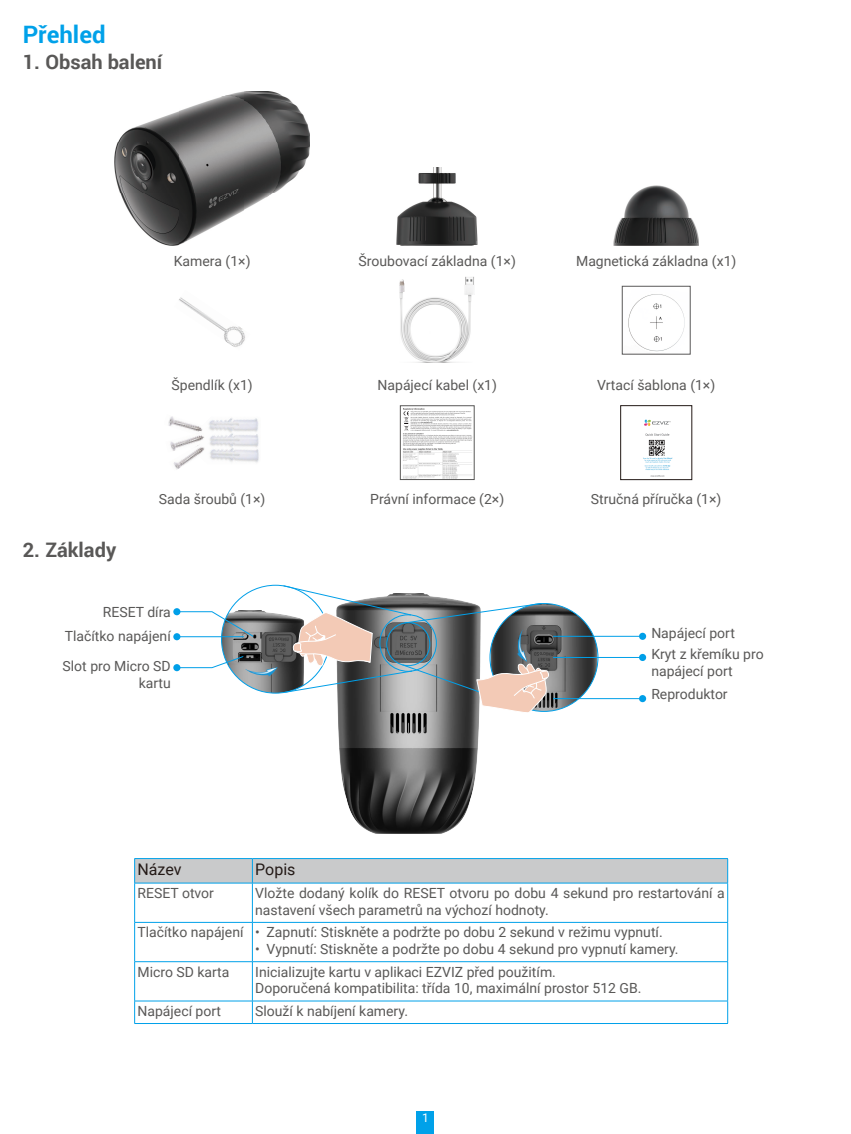
<style>
.page{position:relative;width:851px;height:1134px;background:#fff}
.page>*{position:absolute;margin:0;border:0;box-sizing:border-box;transform-origin:0 0}
.t1{font:700 24px "Roboto";color:#00a1e9}
.t2{font:700 20px "Roboto";color:#595857}
.t3{font:16px "Roboto";color:#231916}
.t4{font:14px/16.8px "Roboto";color:#595857}
.t5{font:12px "Roboto";color:#fff}
</style>
<div class="page">
<div style="left:417px;top:1111px;width:17px;height:23px;background:#00a1e9"></div>
<img style="left:115px;top:91px;width:194px;height:154px">
<img style="left:397px;top:168px;width:80px;height:77px">
<img style="left:613px;top:186px;width:85px;height:59px">
<img style="left:179px;top:297px;width:66px;height:50px">
<img style="left:399px;top:276px;width:75px;height:86px">
<img style="left:628px;top:294px;width:57px;height:58px">
<div style="left:622px;top:286px;width:68px;height:68px;border:1px solid #595858"></div>
<img style="left:209px;top:418px;width:50px;height:45px">
<img style="left:173px;top:452px;width:29px;height:17px">
<img style="left:168px;top:416px;width:35px;height:16px">
<img style="left:170px;top:435px;width:35px;height:17px">
<img style="left:403px;top:408px;width:69px;height:70px">
<div style="left:400px;top:406px;width:74px;height:74px;border:1px solid #595857"></div>
<img style="left:643px;top:419px;width:30px;height:58px">
<div style="left:620px;top:405px;width:72px;height:75px;border:1px solid #231916"></div>
<img style="left:337px;top:713px;width:143px;height:120px">
<img style="left:490px;top:603px;width:107px;height:108px;border-radius:52px">
<div style="left:173px;top:664px;width:7px;height:7px;background:#009fe8;border-radius:50%"></div>
<div style="left:173px;top:608px;width:7px;height:7px;background:#009fe8;border-radius:50%"></div>
<div style="left:173px;top:633px;width:7px;height:7px;background:#009fe8;border-radius:50%"></div>
<div style="left:639px;top:633px;width:7px;height:7px;background:#009fe8;border-radius:50%"></div>
<hr style="left:553px;top:636px;width:86px;height:1px;background:#009fe8">
<div style="left:639px;top:654px;width:7px;height:7px;background:#009fe8;border-radius:50%"></div>
<hr style="left:553px;top:657px;width:89px;height:1px;background:#009fe8">
<div style="left:639px;top:695px;width:7px;height:7px;background:#009fe8;border-radius:50%"></div>
<hr style="left:553px;top:698px;width:87px;height:1px;background:#009fe8">
<svg style="left:177px;top:585px;width:372px;height:128px"></svg>
<svg style="left:134px;top:858px;width:594px;height:25px;background:#bcc7cc"></svg>
<hr style="left:134px;top:883px;width:118px;height:1px;background:#00a1e9">
<hr style="left:134px;top:883px;width:1px;height:39px;background:#00a1e9">
<hr style="left:252px;top:883px;width:475px;height:1px;background:#00a1e9">
<hr style="left:252px;top:883px;width:1px;height:39px;background:#00a1e9">
<hr style="left:727px;top:883px;width:1px;height:39px;background:#00a1e9">
<hr style="left:134px;top:923px;width:1px;height:38px;background:#00a1e9">
<hr style="left:252px;top:923px;width:1px;height:38px;background:#00a1e9">
<hr style="left:727px;top:923px;width:1px;height:38px;background:#00a1e9">
<hr style="left:134px;top:962px;width:1px;height:39px;background:#00a1e9">
<hr style="left:252px;top:962px;width:1px;height:39px;background:#00a1e9">
<hr style="left:727px;top:962px;width:1px;height:39px;background:#00a1e9">
<hr style="left:134px;top:1001px;width:118px;height:1px;background:#00a1e9">
<svg style="left:134px;top:1001px;width:1px;height:22px"></svg>
<hr style="left:252px;top:1001px;width:475px;height:1px;background:#00a1e9">
<svg style="left:252px;top:1001px;width:1px;height:22px"></svg>
<svg style="left:727px;top:1001px;width:1px;height:22px"></svg>
<hr style="left:134px;top:1023px;width:118px;height:1px;background:#00a1e9">
<hr style="left:252px;top:1023px;width:475px;height:1px;background:#00a1e9">
<hr style="left:134px;top:922px;width:118px;height:1px;background:#00a1e9">
<hr style="left:134px;top:961px;width:118px;height:1px;background:#00a1e9">
<hr style="left:252px;top:922px;width:475px;height:1px;background:#00a1e9">
<hr style="left:252px;top:961px;width:475px;height:1px;background:#00a1e9">
<h1 class="t1" style="left:23px;top:18px;width:84px">Přehled</h1>
<h2 class="t2" style="left:23px;top:47px;width:141px">1. Obsah balení</h2>
<p class="t4" style="left:174px;top:252px;width:78px">Kamera (1×)</p>
<p class="t4" style="left:358px;top:252px;width:159px">Šroubovací základna (1×)</p>
<p class="t4" style="left:576px;top:252px;width:162px">Magnetická základna (x1)</p>
<p class="t4" style="left:172px;top:376px;width:83px">Špendlík (x1)</p>
<p class="t4" style="left:377px;top:376px;width:121px">Napájecí kabel (x1)</p>
<p class="t4" style="left:597px;top:376px;width:120px">Vrtací šablona (1×)</p>
<h2 class="t2" style="left:23px;top:536px;width:95px">2. Základy</h2>
<p class="t4" style="left:159px;top:490px;width:108px">Sada šroubů (1×)</p>
<p class="t4" style="left:370px;top:490px;width:136px">Právní informace (2×)</p>
<p class="t4" style="left:591px;top:490px;width:132px">Stručná příručka (1×)</p>
<p class="t4" style="left:103px;top:603px;width:69px">RESET díra</p>
<p class="t4" style="left:65px;top:627px;width:108px">Tlačítko napájení</p>
<p class="t4" style="left:63px;top:657px;width:110px;text-align:right">Slot pro Micro SD kartu</p>
<p class="t4" style="left:651px;top:622px;width:114px;line-height:21px">Napájecí port<br>Kryt z křemíku pro</p>
<p class="t4" style="left:651px;top:659px;width:83px;line-height:23.2px">napájecí port<br>Reproduktor</p>
<p class="t3" style="left:137px;top:858px;width:46px">Název</p>
<p class="t3" style="left:255px;top:858px;width:42px">Popis</p>
<p class="t4" style="left:137px;top:884px;width:78px">RESET otvor</p>
<p class="t4" style="left:255px;top:884px;width:471px">Vložte dodaný kolík do RESET otvoru po dobu 4 sekund pro restartování a nastavení všech parametrů na výchozí hodnoty.</p>
<p class="t4" style="left:137px;top:923px;width:526px">Tlačítko napájení • Zapnutí: Stiskněte a podržte po dobu 2 sekund v režimu vypnutí.</p>
<p class="t4" style="left:255px;top:940px;width:425px">• Vypnutí: Stiskněte a podržte po dobu 4 sekund pro vypnutí kamery.</p>
<p class="t4" style="left:137px;top:962px;width:93px">Micro SD karta</p>
<p class="t4" style="left:255px;top:962px;width:388px">Inicializujte kartu v aplikaci EZVIZ před použitím.<br>Doporučená kompatibilita: třída 10, maximální prostor 512 GB.</p>
<p class="t4" style="left:137px;top:1002px;width:85px">Napájecí port</p>
<p class="t4" style="left:255px;top:1002px;width:154px">Slouží k nabíjení kamery.</p>
<p class="t5" style="left:422px;top:1109px;width:8px">1</p>
</div>
